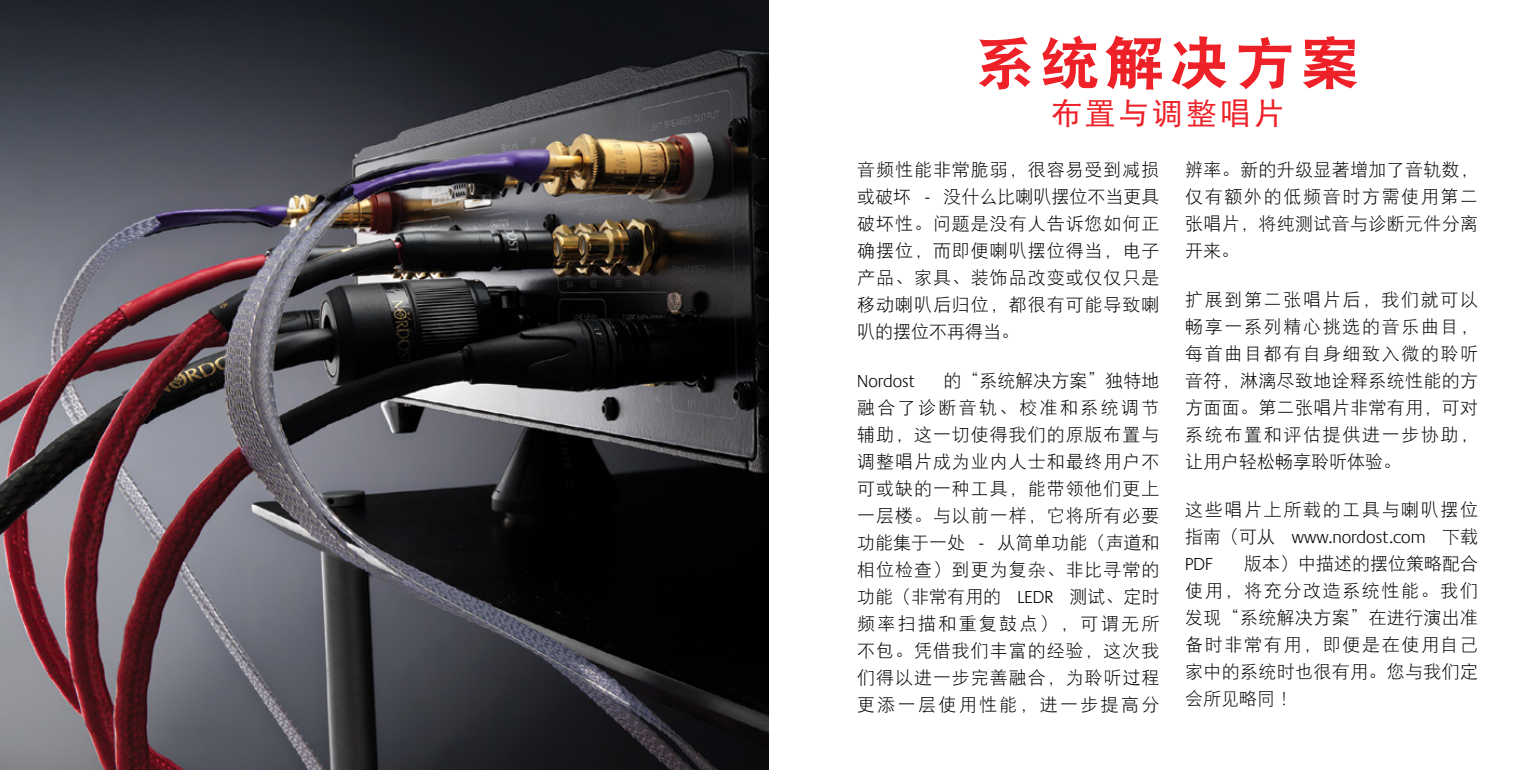
<style>
.page{position:relative;width:1539px;height:770px;background:#fff}
.page>*{position:absolute;margin:0;border:0;box-sizing:border-box;transform-origin:0 0}
.t1{font:57.6px "DFP Hei W9";letter-spacing:.07em;color:#ed2127;scale:1.05 1}
.t2{font:29.93px "DFP Hei W5";letter-spacing:.07em;color:#ed2127;scale:1.05 1}
.t3{font:18px/27px "DFP Hei W3";letter-spacing:.055em;color:#000;text-align:justify}
.t4{font:300 18px "Praxis";color:#000}
.s1{font-family:"Praxis";font-weight:300}
</style>
<div class="page">
<img style="left:0;top:0;width:769px;height:770px">
<p class="t1" style="left:975px;top:32px;width:369px">系统解决方案</p>
<p class="t2" style="left:1051px;top:97px;width:224px">布置与调整唱片</p>
<p class="t3" style="left:857px;top:156px;width:304px">音频性能非常脆弱，很容易受到减损或破坏 <span class="s1">-</span> 没什么比喇叭摆位不当更具破坏性。问题是没有人告诉您如何正确摆位，而即便喇叭摆位得当，电子产品、家具、装饰品改变或仅仅只是移动喇叭后归位，都很有可能导致喇叭的摆位不再得当。</p>
<p class="t4" style="left:857px;top:371px;width:59px">Nordost</p>
<p class="t3" style="left:1185px;top:156px;width:295px">辨率。新的升级显著增加了音轨数，仅有额外的低频音时方需使用第二张唱片，将纯测试音与诊断元件分离开来。</p>
<p class="t3" style="left:1185px;top:285px;width:295px">扩展到第二张唱片后，我们就可以畅享一系列精心挑选的音乐曲目，每首曲目都有自身细致入微的聆听音符，淋漓尽致地诠释系统性能的方方面面。第二张唱片非常有用，可对系统布置和评估提供进一步协助，让用户轻松畅享聆听体验。</p>
<p class="t3" style="left:1185px;top:496px;width:295px">这些唱片上所载的工具与喇叭摆位指南（可从 <span class="s1">www.nordost.com</span> 下载<span class="s1">PDF</span></p>
<p class="t3" style="left:857px;top:366px;width:304px;text-indent:86px">的“系统解决方案”独特地融合了诊断音轨、校准和系统调节辅助，这一切使得我们的原版布置与调整唱片成为业内人士和最终用户不可或缺的一种工具，能带领他们更上一层楼。与以前一样，它将所有必要功能集于一处 <span class="s1">-</span> 从简单功能（声道和相位检查）到更为复杂、非比寻常的功能（非常有用的 <span class="s1">LEDR</span> 测试、定时频率扫描和重复鼓点），可谓无所不包。凭借我们丰富的经验，这次我们得以进一步完善融合，为聆听过程更添一层使用性能，进一步提高分</p>
<p class="t3" style="left:1185px;top:550px;width:295px;text-indent:59px">版本）中描述的摆位策略配合使用，将充分改造系统性能。我们发现“系统解决方案”在进行演出准备时非常有用，即便是在使用自己家中的系统时也很有用。您与我们定会所见略同！</p>
</div>
